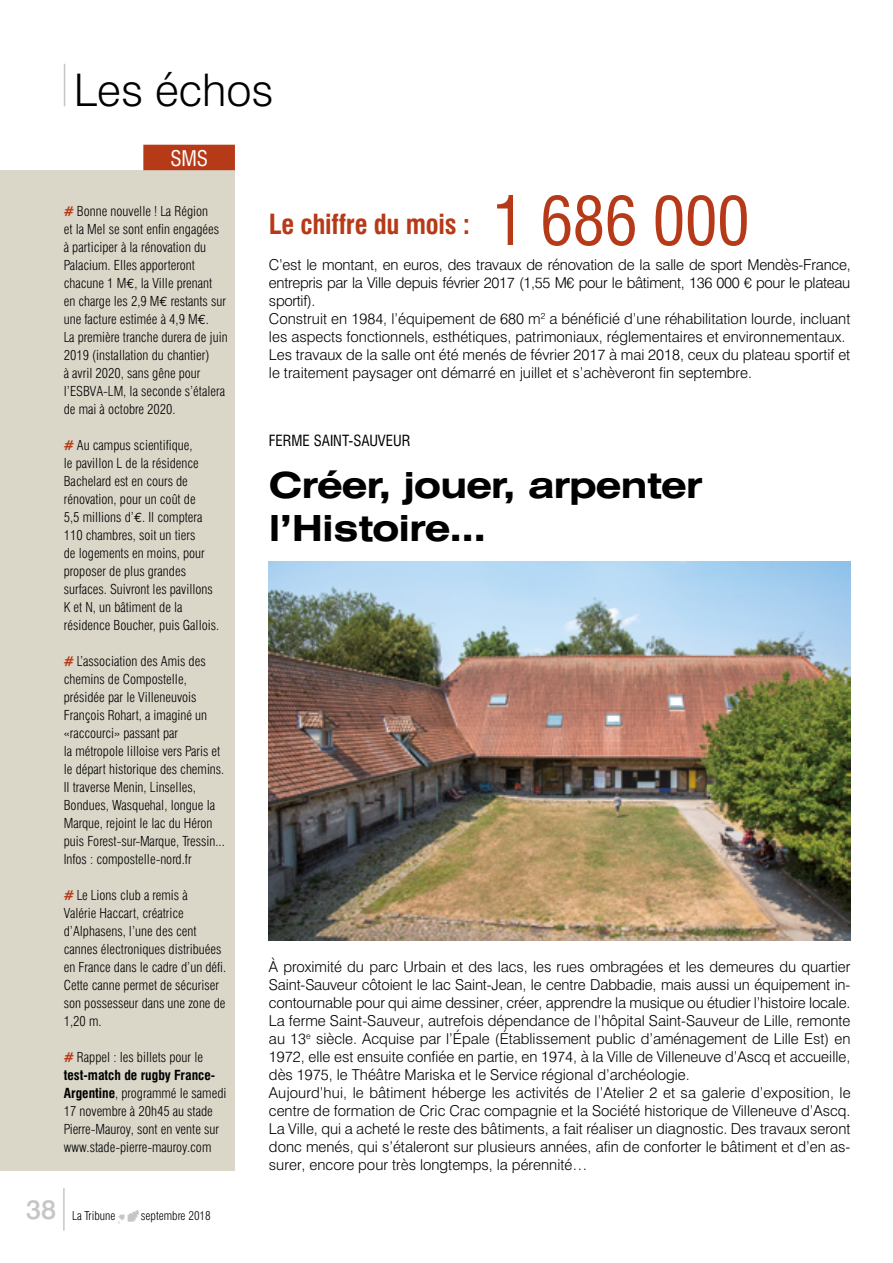
<style>
.page{position:relative;width:893px;height:1263px;background:#fff}
.page>*{position:absolute;margin:0;border:0;box-sizing:border-box;transform-origin:0 0}
.t1{font:condensed 66px "Swiss 721 BT";letter-spacing:-.01em;color:#b63a18}
.t2{font:300 45px "Swiss 721 BT";color:#000}
.t3{font:700 expanded 36px/43.2px "Swiss 721 BT";letter-spacing:-.02em;color:#000}
.t4{font:700 condensed 27px "Swiss 721 BT";letter-spacing:-.01em;color:#b63a18}
.t5{font:500 27px "Swiss 721 BT";color:#c6c6c6}
.t6{font:condensed 21px "Swiss 721 BT";color:#fff}
.t7{font:300 15px/18px "Swiss 721 BT";color:#000}
.t8{font:condensed 15px "Swiss 721 BT";color:#000}
.t9{font:300 condensed 13.5px/18px "Swiss 721 BT";color:#000}
.t10{font:300 condensed 12px "Swiss 721 BT";color:#000}
.s1{font-weight:700;color:#b63a18}
.s2{font-family:"Euro Mono";font-weight:400;font-stretch:normal}
.s3{font-weight:700}
</style>
<div class="page">
<hr style="left:64px;top:64px;width:1px;height:42px;background:#c6c6c6">
<img style="left:118px;top:1210px;width:21px;height:14px">
<hr style="left:63px;top:1188px;width:2px;height:42px;background:#c6c6c6">
<div style="left:0;top:170px;width:235px;height:1001px;background:#dad6c8"></div>
<div style="left:143px;top:145px;width:92px;height:25px;background:#b63a18"></div>
<img style="left:269px;top:562px;width:581px;height:379px">
<h2 class="t2" style="left:74px;top:63px;width:201px">Les échos</h2>
<h3 class="t6" style="left:170px;top:146px;width:39px">SMS</h3>
<p class="t9" style="left:64px;top:202px;width:165px"><span class="s1">#</span> Bonne nouvelle ! La Région<br>et la Mel se sont enfin engagées à participer à la rénovation du<br>Palacium. Elles apporteront chacune 1 M<span class="s2">€</span>, la Ville prenant<br>en charge les 2,9 M<span class="s2">€</span> restants sur une facture estimée à 4,9 M<span class="s2">€</span>.<br>La première tranche durera de juin<br>2019 (installation du chantier)<br>à avril 2020, sans gêne pour l’ESBVA-LM, la seconde s’étalera de mai à octobre 2020.</p>
<p class="t9" style="left:64px;top:436px;width:157px"><span class="s1">#</span> Au campus scientifique,<br>le pavillon L de la résidence<br>Bachelard est en cours de rénovation, pour un coût de<br>5,5 millions d’<span class="s2">e</span>. Il comptera<br>110 chambres, soit un tiers<br>de logements en moins, pour proposer de plus grandes surfaces. Suivront les pavillons<br>K et N, un bâtiment de la résidence Boucher, puis Gallois.</p>
<p class="t9" style="left:64px;top:652px;width:163px"><span class="s1">#</span> L’association des Amis des chemins de Compostelle, présidée par le Villeneuvois<br>François Rohart, a imaginé un «raccourci» passant par<br>la métropole lilloise vers Paris et le départ historique des chemins.<br>Il traverse Menin, Linselles,<br>Bondues, Wasquehal, longue la<br>Marque, rejoint le lac du Héron puis Forest-sur-Marque, Tressin...<br>Infos : compostelle-nord.fr</p>
<p class="t9" style="left:64px;top:886px;width:164px"><span class="s1">#</span> Le Lions club a remis à<br>Valérie Haccart, créatrice d’Alphasens, l’une des cent cannes électroniques distribuées en France dans le cadre d’un défi.<br>Cette canne permet de sécuriser son possesseur dans une zone de<br>1,20 m.</p>
<p class="t9" style="left:64px;top:1048px;width:164px"><span class="s1">#</span> Rappel : les billets pour le <span class="s3">test-match de rugby France-<br>Argentine</span>, programmé le samedi<br>17 novembre à 20h45 au stade<br>Pierre-Mauroy, sont en vente sur www.stade-pierre-mauroy.com</p>
<h3 class="t5" style="left:26px;top:1193px;width:32px">38</h3>
<p class="t10" style="left:72px;top:1208px;width:45px">La Tribune</p>
<p class="t10" style="left:141px;top:1208px;width:71px">septembre 2018</p>
<h1 class="t1" style="left:492px;top:181px;width:259px">1 686 000</h1>
<p class="t7" style="left:269px;top:256px;width:583px">C’est le montant, en euros, des travaux de rénovation de la salle de sport Mendès-France, entrepris par la Ville depuis février 2017 (1,55 M€ pour le bâtiment, 136 000 € pour le plateau sportif).<br>Construit en 1984, l’équipement de 680 m<sup>2</sup> a bénéficié d’une réhabilitation lourde, incluant les aspects fonctionnels, esthétiques, patrimoniaux, réglementaires et environnementaux.<br>Les travaux de la salle ont été menés de février 2017 à mai 2018, ceux du plateau sportif et le traitement paysager ont démarré en juillet et s’achèveront fin septembre.</p>
<h3 class="t4" style="left:269px;top:208px;width:203px">Le chiffre du mois :</h3>
<p class="t8" style="left:269px;top:431px;width:143px">FERME SAINT-SAUVEUR</p>
<h3 class="t3" style="left:269px;top:463px;width:435px">Créer, jouer, arpenter l’Histoire…</h3>
<p class="t7" style="left:269px;top:958px;width:583px">À proximité du parc Urbain et des lacs, les rues ombragées et les demeures du quartier Saint-Sauveur côtoient le lac Saint-Jean, le centre Dabbadie, mais aussi un équipement in&shy;contournable pour qui aime dessiner, créer, apprendre la musique ou étudier l’histoire locale.<br>La ferme Saint-Sauveur, autrefois dépendance de l’hôpital Saint-Sauveur de Lille, remonte au 13<sup>e</sup> siècle. Acquise par l’épale (Établissement public d’aménagement de Lille Est) en 1972, elle est ensuite confiée en partie, en 1974, à la Ville de Villeneuve d’Ascq et accueille, dès 1975, le Théâtre Mariska et le Service régional d’archéologie.<br>Aujourd’hui, le bâtiment héberge les activités de l’Atelier 2 et sa galerie d’exposition, le centre de formation de Cric Crac compagnie et la Société historique de Villeneuve d’Ascq.<br>La Ville, qui a acheté le reste des bâtiments, a fait réaliser un diagnostic. Des travaux seront donc menés, qui s’étaleront sur plusieurs années, afin de conforter le bâtiment et d’en as&shy;surer, encore pour très longtemps, la pérennité…</p>
</div>
